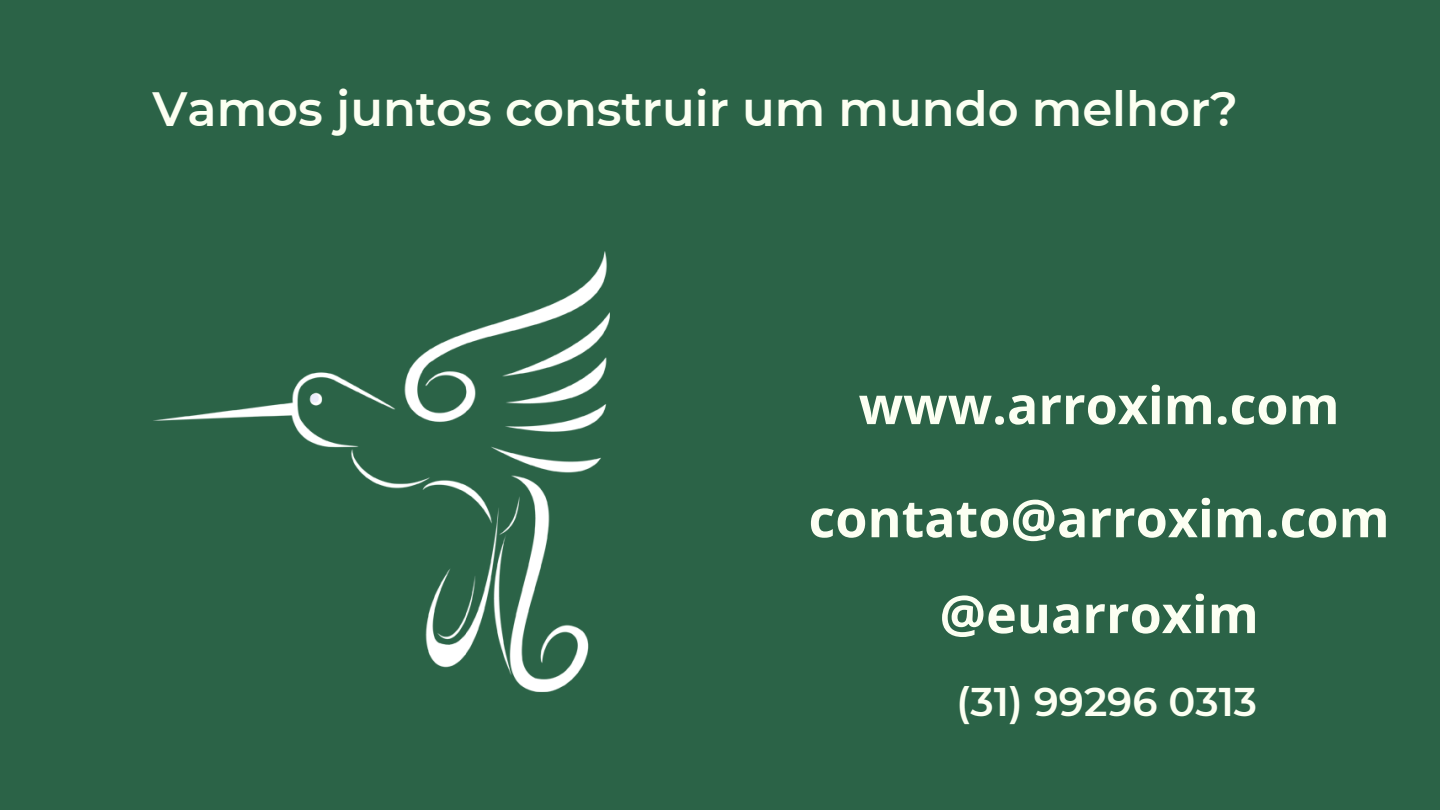
<style>
.page{position:relative;width:1440px;height:810px;background:#2b6347}
.page>*{position:absolute;margin:0;border:0;box-sizing:border-box;transform-origin:0 0}
.t1{font:700 52px "Open Sans";color:#fcfff2}
.t2{font:600 48px "Montserrat";color:#fcfff2}
.t3{font:600 40px "Montserrat";color:#fcfff2}
</style>
<div class="page">
<img style="left:153px;top:251px;width:457px;height:441px">
<p class="t2" style="left:153px;top:79px;width:1087px">Vamos juntos construir um mundo melhor?</p>
<p class="t1" style="left:859px;top:369px;width:482px">www.arroxim.com</p>
<p class="t1" style="left:809px;top:482px;width:583px">contato@arroxim.com</p>
<p class="t1" style="left:939px;top:578px;width:321px">@euarroxim</p>
<p class="t3" style="left:957px;top:677px;width:302px">(31) 99296 0313</p>
</div>
